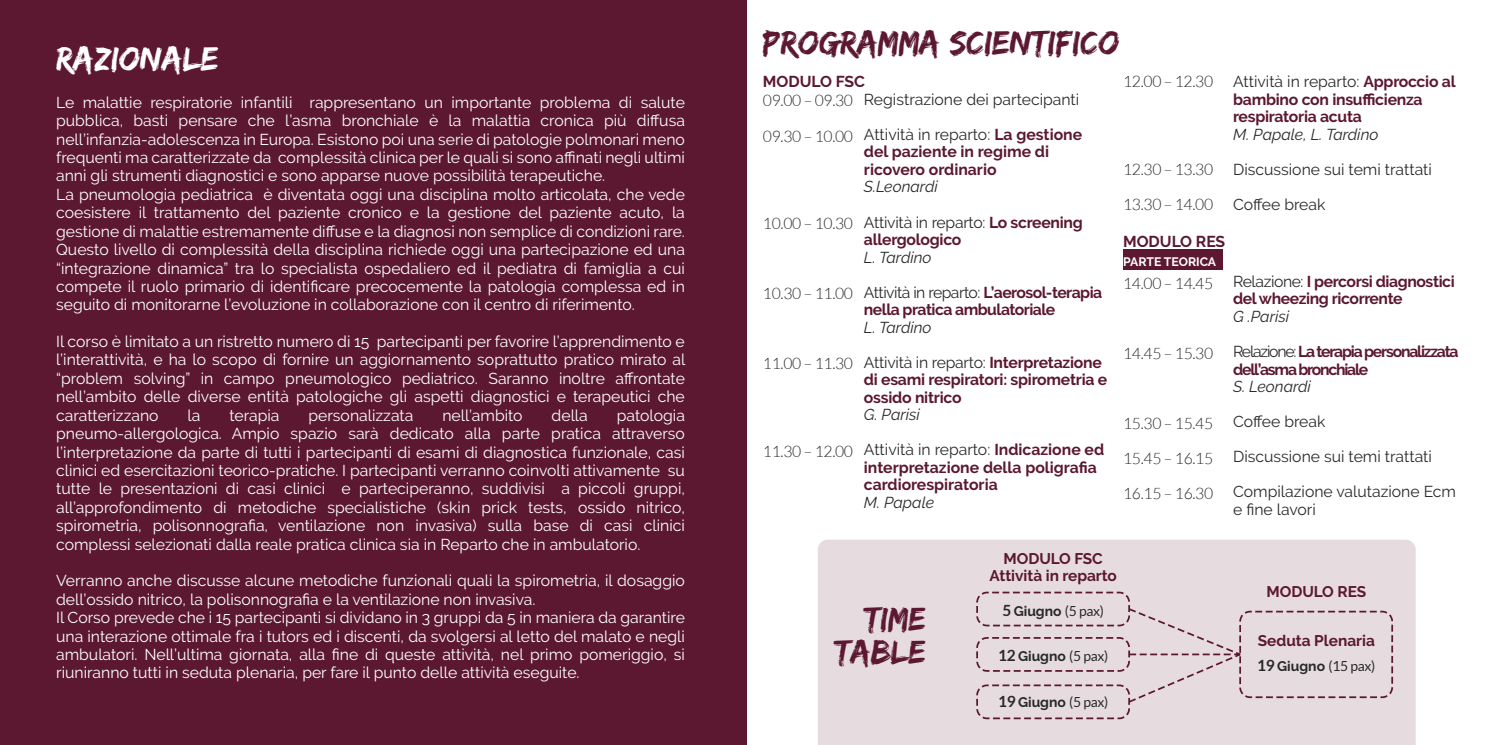
<style>
.page{position:relative;width:1489px;height:745px;background:#fff}
.page>*{position:absolute;margin:0;border:0;box-sizing:border-box;transform-origin:0 0}
.t1{font:35px "Edo SZ";color:#5c1831}
.t2{font:35px "Edo SZ";color:#fff}
.t3{font:34.3px/32.6px "Edo SZ";color:#5c1831;text-align:right}
.t4{font:15.75px/18.4px "Raleway";color:#fff}
.t5{font:700 15.75px/17.5px "Raleway";letter-spacing:-.015em;color:#5c1831}
.t6{font:300 15.75px "Lato";letter-spacing:-.02em;color:#292929}
.t7{font:15.75px/17.5px "Raleway";color:#292929}
.t8{font:italic 15.75px "Raleway";color:#292929}
.t9{font:700 15.75px/17.5px "Raleway";letter-spacing:-.035em;color:#5c1831}
.t10{font:700 15.75px/17.5px "Raleway";letter-spacing:-.075em;color:#5c1831}
.t11{font:700 15.4px/17.5px "Raleway";color:#5c1831;text-align:center}
.t12{font:700 13.83px "Raleway";color:#292929}
.t13{font:13.83px "Lato";color:#292929}
.t14{font:700 12.25px "Raleway";color:#fff}
.s1{font-weight:400;color:#292929}
.s2{font-family:"Lato";font-size:15.4px}
.s3{font-family:"Lato";font-weight:400}
.s4{font-weight:700;font-size:15.4px}
.s5{font-family:"Raleway";font-weight:700}
</style>
<div class="page">
<div style="left:1122px;top:249px;width:100px;height:21px;background:#5c1831"></div>
<div style="left:818px;top:539px;width:597px;height:205px;background:#e6dce0"></div>
<div style="left:0;top:0;width:746px;height:744px;background:#5c1831"></div>
<div style="left:976px;top:591px;width:153px;height:35px;border:2px dashed #5c1831;border-radius:10px"></div>
<div style="left:976px;top:636px;width:153px;height:35px;border:2px dashed #5c1831;border-radius:10px"></div>
<div style="left:976px;top:684px;width:153px;height:34px;border:2px dashed #5c1831;border-radius:10px"></div>
<div style="left:1239px;top:610px;width:153px;height:87px;border:2px dashed #5c1831;border-radius:10px"></div>
<svg style="left:1126px;top:606px;width:116px;height:97px;background:#ded1d6"></svg>
<h1 class="t2" style="left:56px;top:39px;width:164px">RAZIONALE</h1>
<p class="t4" style="left:56px;top:93px;width:630px">Le malattie respiratorie infantili rappresentano un importante problema di salute pubblica, basti pensare che l’asma bronchiale è la malattia cronica più diffusa nell’infanzia-adolescenza in Europa. Esistono poi una serie di patologie polmonari meno frequenti ma caratterizzate da complessità clinica per le quali si sono affinati negli ultimi anni gli strumenti diagnostici e sono apparse nuove possibilità terapeutiche.<br>La pneumologia pediatrica è diventata oggi una disciplina molto articolata, che vede coesistere il trattamento del paziente cronico e la gestione del paziente acuto, la gestione di malattie estremamente diffuse e la diagnosi non semplice di condizioni rare.<br>Questo livello di complessità della disciplina richiede oggi una partecipazione ed una “integrazione dinamica” tra lo specialista ospedaliero ed il pediatra di famiglia a cui compete il ruolo primario di identificare precocemente la patologia complessa ed in seguito di monitorarne l’evoluzione in collaborazione con il centro di riferimento.</p>
<p class="t4" style="left:56px;top:332px;width:630px;text-align:justify">Il corso è limitato a un ristretto numero di 15 partecipanti per favorire l’apprendimento e l’interattività, e ha lo scopo di fornire un aggiornamento soprattutto pratico mirato al “problem solving” in campo pneumologico pediatrico. Saranno inoltre affrontate nell’ambito delle diverse entità patologiche gli aspetti diagnostici e terapeutici che caratterizzano</p>
<p class="t4" style="left:56px;top:405px;width:630px;text-align:justify;text-indent:560px">patologia pneumo-allergologica. Ampio spazio sarà dedicato alla parte pratica attraverso l’interpretazione da parte di tutti i partecipanti di esami di diagnostica funzionale, casi clinici ed esercitazioni teorico-pratiche. I partecipanti verranno coinvolti attivamente su tutte le presentazioni di casi clinici e parteciperanno, suddivisi a piccoli gruppi, all’approfondimento di metodiche specialistiche (skin prick tests, ossido nitrico, spirometria, polisonnografia, ventilazione non invasiva) sulla base di casi clinici complessi selezionati dalla reale pratica clinica sia in Reparto che in ambulatorio.</p>
<p class="t4" style="left:56px;top:571px;width:630px">Verranno anche discusse alcune metodiche funzionali quali la spirometria, il dosaggio dell’ossido nitrico, la polisonnografia e la ventilazione non invasiva.<br>Il Corso prevede che i 15 partecipanti si dividano in 3 gruppi da 5 in maniera da garantire una interazione ottimale fra i tutors ed i discenti, da svolgersi al letto del malato e negli ambulatori. Nell’ultima giornata, alla fine di queste attività, nel primo pomeriggio, si riuniranno tutti in seduta plenaria, per fare il punto delle attività eseguite.</p>
<p class="t4" style="left:187px;top:405px;width:14px">la</p>
<p class="t4" style="left:229px;top:405px;width:52px">terapia</p>
<p class="t4" style="left:308px;top:405px;width:106px">personalizzata</p>
<p class="t4" style="left:442px;top:405px;width:82px">nell’ambito</p>
<p class="t4" style="left:551px;top:405px;width:38px">della</p>
<h1 class="t1" style="left:763px;top:22px;width:358px">PROGRAMMA SCIENTIFICO</h1>
<p class="t5" style="left:763px;top:73px;width:103px">MODULO FSC</p>
<p class="t6" style="left:763px;top:92px;width:92px">09.00 – 09.30</p>
<p class="t6" style="left:763px;top:127px;width:92px">09.30 – 10.00</p>
<p class="t7" style="left:863px;top:90px;width:217px">Registrazione dei partecipanti</p>
<p class="t5" style="left:863px;top:126px;width:220px"><span class="s1">Attività in reparto:</span> La gestione del paziente in regime di ricovero ordinario</p>
<p class="t8" style="left:863px;top:178px;width:75px">S.Leonardi</p>
<p class="t5" style="left:863px;top:213px;width:220px"><span class="s1">Attività in reparto:</span> Lo screening allergologico</p>
<p class="t8" style="left:863px;top:248px;width:69px">L. Tardino</p>
<p class="t9" style="left:863px;top:283px;width:240px"><span class="s1">Attività in reparto:</span> L’aerosol-terapia nella pratica ambulatoriale</p>
<p class="t8" style="left:863px;top:318px;width:69px">L. Tardino</p>
<p class="t5" style="left:863px;top:353px;width:245px"><span class="s1">Attività in reparto:</span> Interpretazione di esami respiratori: spirometria e ossido nitrico</p>
<p class="t8" style="left:863px;top:405px;width:58px">G. Parisi</p>
<p class="t5" style="left:863px;top:440px;width:242px"><span class="s1">Attività in reparto:</span> Indicazione ed interpretazione della poligrafia cardiorespiratoria</p>
<p class="t8" style="left:863px;top:493px;width:72px">M. Papale</p>
<p class="t6" style="left:763px;top:215px;width:92px">10.00 – 10.30</p>
<p class="t6" style="left:763px;top:285px;width:92px">10.30 – 11.00</p>
<p class="t6" style="left:763px;top:355px;width:92px">11.00 – 11.30</p>
<p class="t6" style="left:763px;top:442px;width:92px">11.30 – 12.00</p>
<p class="t6" style="left:1122px;top:73px;width:92px">12.00 – 12.30</p>
<p class="t6" style="left:1122px;top:161px;width:92px">12.30 – 13.30</p>
<p class="t6" style="left:1122px;top:196px;width:92px">13.30 – 14.00</p>
<p class="t5" style="left:1122px;top:232px;width:104px">MODULO RES</p>
<p class="t14" style="left:1122px;top:254px;width:95px">PARTE TEORICA</p>
<p class="t6" style="left:1122px;top:274px;width:92px">14.00 – 14.45</p>
<p class="t6" style="left:1122px;top:344px;width:92px">14.45 – 15.30</p>
<p class="t6" style="left:1122px;top:414px;width:92px">15.30 – 15.45</p>
<p class="t6" style="left:1122px;top:449px;width:92px">15.45 – 16.15</p>
<p class="t6" style="left:1122px;top:484px;width:92px">16.15 – 16.30</p>
<p class="t5" style="left:1232px;top:73px;width:224px"><span class="s1">Attività in reparto:</span> Approccio al bambino con insufficienza respiratoria acuta</p>
<p class="t8" style="left:1232px;top:125px;width:147px">M. Papale, L. Tardino</p>
<p class="t7" style="left:1232px;top:160px;width:200px">Discussione sui temi trattati</p>
<p class="t7" style="left:1232px;top:195px;width:94px">Coffee break</p>
<p class="t5" style="left:1232px;top:272px;width:223px"><span class="s1">Relazione:</span> I percorsi diagnostici del wheezing ricorrente</p>
<p class="t8" style="left:1232px;top:307px;width:58px">G .Parisi</p>
<p class="t10" style="left:1232px;top:342px;width:227px"><span class="s1">Relazione:</span> La terapia personalizzata dell’asma bronchiale</p>
<p class="t8" style="left:1232px;top:377px;width:79px">S. Leonardi</p>
<p class="t7" style="left:1232px;top:412px;width:94px">Coffee break</p>
<p class="t7" style="left:1232px;top:447px;width:200px">Discussione sui temi trattati</p>
<p class="t7" style="left:1232px;top:482px;width:224px">Compilazione valutazione Ecm e fine lavori</p>
<h2 class="t3" style="left:835px;top:601px;width:92px">TIME<br>TABLE</h2>
<p class="t11" style="left:989px;top:549px;width:129px">MODULO FSC<br>Attività in reparto</p>
<p class="t12" style="left:1002px;top:603px;width:103px"><span class="s2">5</span> Giugno <span class="s3">(5 pax)</span></p>
<p class="t12" style="left:998px;top:647px;width:112px"><span class="s2">12</span> Giugno <span class="s3">(5 pax)</span></p>
<p class="t12" style="left:998px;top:693px;width:112px"><span class="s2">19</span> Giugno <span class="s3">(5 pax)</span></p>
<p class="t11" style="left:1266px;top:583px;width:101px">MODULO RES</p>
<p class="t11" style="left:1257px;top:631px;width:119px">Seduta Plenaria</p>
<p class="t13" style="left:1257px;top:658px;width:120px"><span class="s4">19</span> <span class="s5">Giugno</span> (15 pax)</p>
</div>
